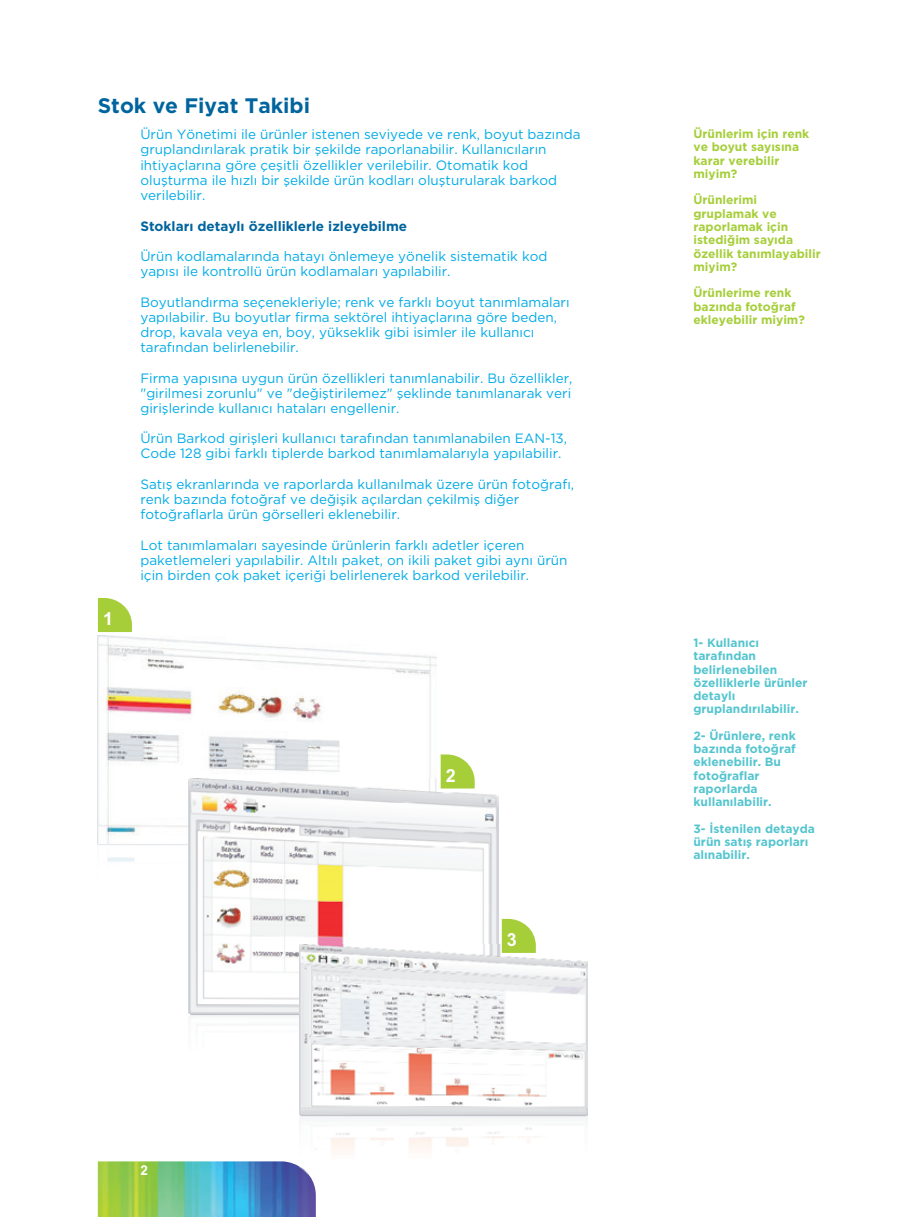
<style>
.page{position:relative;width:919px;height:1217px;background:#fff}
.page>*{position:absolute;margin:0;border:0;box-sizing:border-box;transform-origin:0 0}
.t1{font:700 21px "Gotham TRU Bol";color:#00649e}
.t2{font:700 18px "Arial";color:#fff}
.t3{font:13.5px/15.1px "Gotham TRU Boo";color:#00abe7}
.t4{font:700 13.5px "Gotham TRU Bol";color:#00649e}
.t5{font:700 13.5px "Arial";color:#fff}
.t6{font:700 12px/13.2px "Gotham TRU Bol";color:#54c5cf}
.t7{font:700 12px/13.2px "Gotham TRU Bol";color:#a6ce39}
</style>
<div class="page">
<img style="left:98px;top:635px;width:338px;height:227px">
<img style="left:98px;top:1161px;width:218px;height:55px">
<img style="left:188px;top:778px;width:311px;height:248px">
<svg style="left:98px;top:598px;width:34px;height:34px"></svg>
<svg style="left:440px;top:754px;width:34px;height:34px"></svg>
<img style="left:299px;top:944px;width:288px;height:229px">
<svg style="left:502px;top:918px;width:34px;height:34px"></svg>
<h1 class="t1" style="left:98px;top:97px;width:214px">Stok ve Fiyat Takibi</h1>
<p class="t3" style="left:140px;top:127px;width:441px">Ürün Yönetimi ile ürünler istenen seviyede ve renk, boyut bazında gruplandırılarak pratik bir şekilde raporlanabilir. Kullanıcıların ihtiyaçlarına göre çeşitli özellikler verilebilir. Otomatik kod oluşturma ile hızlı bir şekilde ürün kodları oluşturularak barkod verilebilir.</p>
<p class="t4" style="left:140px;top:220px;width:268px">Stokları detaylı özelliklerle izleyebilme</p>
<h2 class="t2" style="left:103px;top:612px;width:12px">1</h2>
<p class="t3" style="left:140px;top:249px;width:408px">Ürün kodlamalarında hatayı önlemeye yönelik sistematik kod yapısı ile kontrollü ürün kodlamaları yapılabilir.</p>
<p class="t3" style="left:140px;top:295px;width:430px">Boyutlandırma seçenekleriyle; renk ve farklı boyut tanımlamaları yapılabilir. Bu boyutlar firma sektörel ihtiyaçlarına göre beden, drop, kavala veya en, boy, yükseklik gibi isimler ile kullanıcı tarafından belirlenebilir.</p>
<p class="t3" style="left:140px;top:371px;width:433px;text-align:justify">Firma yapısına uygun ürün özellikleri tanımlanabilir. Bu özellikler, "girilmesi zorunlu" ve "değiştirilemez" şeklinde tanımlanarak veri girişlerinde kullanıcı hataları engellenir.</p>
<p class="t3" style="left:140px;top:431px;width:428px">Ürün Barkod girişleri kullanıcı tarafından tanımlanabilen EAN-13,<br>Code 128 gibi farklı tiplerde barkod tanımlamalarıyla yapılabilir.</p>
<p class="t3" style="left:140px;top:477px;width:435px">Satış ekranlarında ve raporlarda kullanılmak üzere ürün fotoğrafı, renk bazında fotoğraf ve değişik açılardan çekilmiş diğer fotoğraflarla ürün görselleri eklenebilir.</p>
<p class="t3" style="left:140px;top:537px;width:428px">Lot tanımlamaları sayesinde ürünlerin farklı adetler içeren paketlemeleri yapılabilir. Altılı paket, on ikili paket gibi aynı ürün için birden çok paket içeriği belirlenerek barkod verilebilir.</p>
<h2 class="t2" style="left:446px;top:768px;width:12px">2</h2>
<h2 class="t2" style="left:507px;top:932px;width:12px">3</h2>
<p class="t5" style="left:140px;top:1165px;width:9px">2</p>
<p class="t7" style="left:693px;top:128px;width:117px">Ürünlerim için renk ve boyut sayısına karar verebilir miyim?</p>
<p class="t7" style="left:693px;top:194px;width:129px">Ürünlerimi gruplamak ve raporlamak için istediğim sayıda özellik tanımlayabilir miyim?</p>
<p class="t7" style="left:693px;top:287px;width:113px">Ürünlerime renk bazında fotoğraf ekleyebilir miyim?</p>
<p class="t6" style="left:693px;top:636px;width:116px">1- Kullanıcı tarafından belirlenebilen özelliklerle ürünler detaylı gruplandırılabilir.</p>
<p class="t6" style="left:693px;top:729px;width:104px">2- Ürünlere, renk bazında fotoğraf eklenebilir. Bu fotoğraflar raporlarda kullanılabilir.</p>
<p class="t6" style="left:693px;top:822px;width:123px">3- İstenilen detayda ürün satış raporları alınabilir.</p>
</div>
